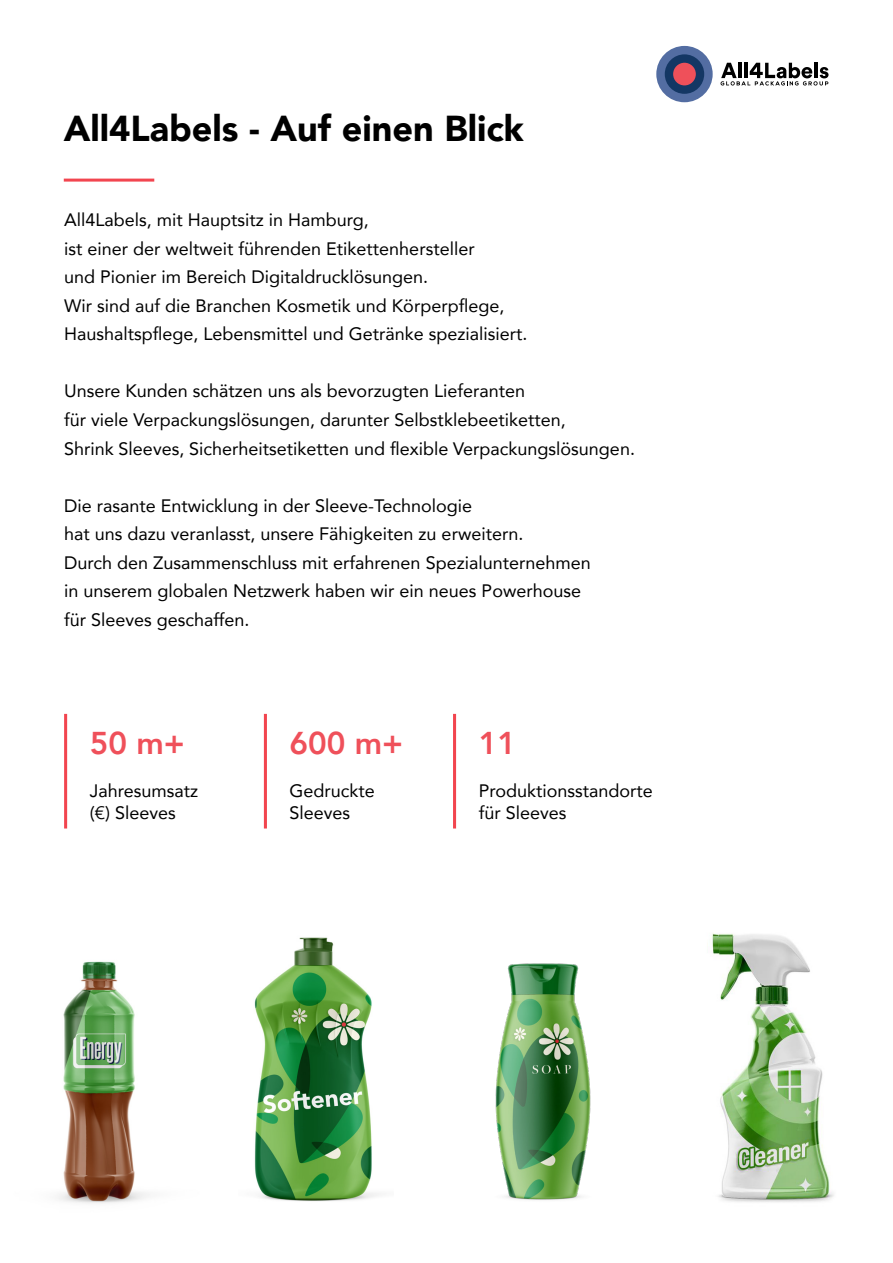
<style>
.page{position:relative;width:893px;height:1263px;background:#fff}
.page>*{position:absolute;margin:0;border:0;box-sizing:border-box;transform-origin:0 0}
.t1{font:900 36px "Avenir";color:#000}
.t2{font:800 31.5px "Avenir";color:#ef505a}
.t3{font:18px/28.5px "Avenir";color:#000}
</style>
<div class="page">
<img style="left:58px;top:961px;width:92px;height:243px">
<div style="left:656px;top:46px;width:57px;height:56px;background:#536da2;border-radius:50%"></div>
<div style="left:665px;top:54px;width:39px;height:40px;background:#143764;border-radius:50%"></div>
<div style="left:673px;top:63px;width:23px;height:22px;background:#ef505a;border-radius:50%"></div>
<svg style="left:721px;top:63px;width:107px;height:23px"></svg>
<img style="left:495px;top:963px;width:96px;height:237px">
<img style="left:712px;top:933px;width:122px;height:269px">
<img style="left:254px;top:937px;width:125px;height:264px">
<hr style="left:64px;top:179px;width:90px;height:3px;background:#f2454f">
<hr style="left:64px;top:714px;width:3px;height:114px;background:#f2454f">
<hr style="left:264px;top:714px;width:3px;height:114px;background:#f2454f">
<hr style="left:453px;top:714px;width:3px;height:114px;background:#f2454f">
<p class="t1" style="left:64px;top:98px;width:462px">All4Labels - Auf einen Blick</p>
<p class="t3" style="left:64px;top:205px;width:465px">All4Labels, mit Hauptsitz in Hamburg,<br>ist einer der weltweit führenden Etikettenhersteller<br>und Pionier im Bereich Digitaldrucklösungen.<br>Wir sind auf die Branchen Kosmetik und Körperpflege, Haushaltspflege, Lebensmittel und Getränke spezialisiert.</p>
<p class="t3" style="left:64px;top:376px;width:572px">Unsere Kunden schätzen uns als bevorzugten Lieferanten<br>für viele Verpackungslösungen, darunter Selbstklebeetiketten,<br>Shrink Sleeves, Sicherheitsetiketten und flexible Verpackungslösungen.</p>
<p class="t3" style="left:64px;top:490px;width:528px">Die rasante Entwicklung in der Sleeve-Technologie<br>hat uns dazu veranlasst, unsere Fähigkeiten zu erweitern.<br>Durch den Zusammenschluss mit erfahrenen Spezialunternehmen in unserem globalen Netzwerk haben wir ein neues Powerhouse für Sleeves geschaffen.</p>
<p class="t2" style="left:90px;top:719px;width:97px">50 m+</p>
<p class="t3" style="left:90px;top:779px;width:110px;line-height:22.5px">Jahresumsatz (€) Sleeves</p>
<p class="t2" style="left:290px;top:719px;width:115px">600 m+</p>
<p class="t3" style="left:290px;top:779px;width:87px;line-height:22.5px">Gedruckte<br>Sleeves</p>
<p class="t2" style="left:479px;top:719px;width:39px">11</p>
<p class="t3" style="left:479px;top:779px;width:176px;line-height:22.5px">Produktionsstandorte für Sleeves</p>
</div>
